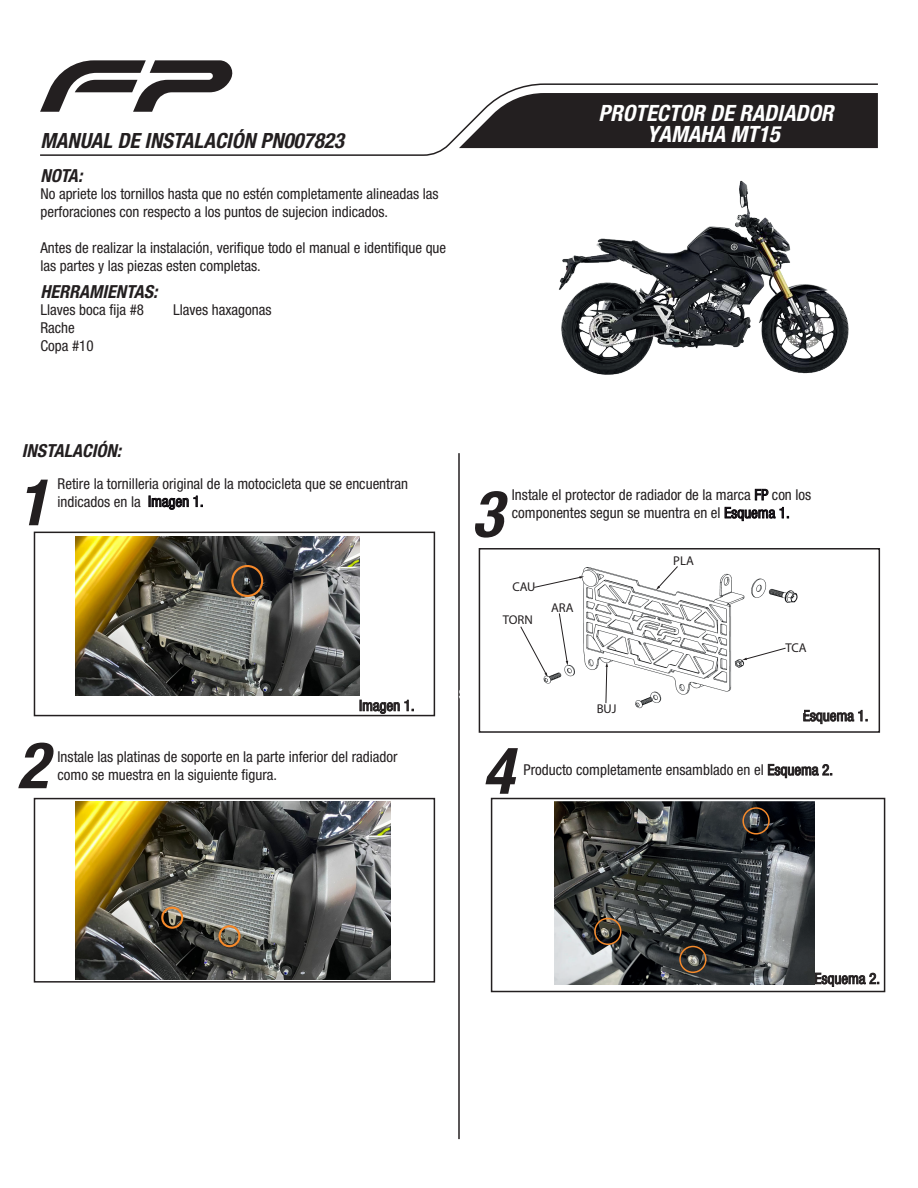
<style>
.page{position:relative;width:918px;height:1188px;background:#fff}
.page>*{position:absolute;margin:0;border:0;box-sizing:border-box;transform-origin:0 0}
.t1{font:italic 700 condensed 64.5px "Helvetica Neue LT Std";color:#231f20}
.t2{font:italic 700 condensed 22.5px/21px "Helvetica Neue LT Std";color:#fff;text-align:center}
.t3{font:italic 700 condensed 21px "Helvetica Neue LT Std";color:#231f20}
.t4{font:italic 700 condensed 18px "Helvetica Neue LT Std";color:#231f20}
.t5{font:condensed 15px/18px "Helvetica Neue LT Std";color:#231f20}
.t6{font:12.75px "Myriad Pro";color:#231f20}
</style>
<div class="page">
<svg style="left:53px;top:60px;width:180px;height:23px"></svg>
<svg style="left:40px;top:83px;width:838px;height:73px"></svg>
<hr style="left:458px;top:453px;width:2px;height:686px;background:#231f20">
<svg style="left:459px;top:93px;width:419px;height:55px;background:#312e2e"></svg>
<svg style="left:755px;top:489px;width:13px;height:11px"></svg>
<svg style="left:725px;top:507px;width:64px;height:14px"></svg>
<div style="left:491px;top:798px;width:394px;height:194px;border:2px solid #231f20"></div>
<svg style="left:803px;top:710px;width:64px;height:14px"></svg>
<svg style="left:768px;top:764px;width:64px;height:14px"></svg>
<svg style="left:815px;top:973px;width:64px;height:14px"></svg>
<img style="left:543px;top:567px;width:255px;height:142px">
<img style="left:554px;top:802px;width:260px;height:182px">
<div style="left:742px;top:807px;width:28px;height:28px;border:2px solid #f5892a;border-radius:50%"></div>
<div style="left:679px;top:946px;width:28px;height:27px;border:2px solid #f5892a;border-radius:50%"></div>
<div style="left:594px;top:918px;width:28px;height:27px;border:2px solid #f5892a;border-radius:50%"></div>
<img style="left:558px;top:180px;width:291px;height:195px">
<svg style="left:520px;top:626px;width:28px;height:51px"></svg>
<svg style="left:559px;top:613px;width:9px;height:53px"></svg>
<svg style="left:742px;top:648px;width:44px;height:12px"></svg>
<svg style="left:605px;top:662px;width:3px;height:42px"></svg>
<svg style="left:534px;top:576px;width:50px;height:12px"></svg>
<svg style="left:656px;top:566px;width:22px;height:24px"></svg>
<svg style="left:149px;top:496px;width:54px;height:14px"></svg>
<svg style="left:360px;top:700px;width:54px;height:13px"></svg>
<div style="left:479px;top:548px;width:401px;height:185px;border:2px solid #231f20"></div>
<div style="left:34px;top:532px;width:401px;height:184px;border:2px solid #231f20"></div>
<div style="left:34px;top:798px;width:401px;height:185px;border:2px solid #231f20"></div>
<img style="left:75px;top:536px;width:284px;height:160px">
<img style="left:75px;top:802px;width:315px;height:177px">
<div style="left:231px;top:565px;width:32px;height:32px;border:2px solid #f5892a;border-radius:50%"></div>
<div style="left:161px;top:907px;width:22px;height:22px;border:2px solid #f5892a;border-radius:50%"></div>
<div style="left:218px;top:925px;width:23px;height:22px;border:2px solid #f5892a;border-radius:50%"></div>
<h3 class="t3" style="left:40px;top:128px;width:305px">MANUAL DE INSTALACIÓN PN007823</h3>
<p class="t5" style="left:40px;top:184px;width:400px">No apriete los tornillos hasta que no estén completamente alineadas las perforaciones con respecto a los puntos de sujecion indicados.</p>
<p class="t5" style="left:40px;top:238px;width:407px">Antes de realizar la instalación, verifique todo el manual e identifique que las partes y las piezas esten completas.</p>
<p class="t4" style="left:40px;top:281px;width:118px">HERRAMIENTAS:</p>
<p class="t5" style="left:40px;top:300px;width:105px">Llaves boca fija #8<br>Rache<br>Copa #10</p>
<p class="t5" style="left:173px;top:300px;width:100px">Llaves haxagonas</p>
<p class="t4" style="left:40px;top:164px;width:43px">NOTA:</p>
<h2 class="t2" style="left:599px;top:103px;width:236px">PROTECTOR DE RADIADOR<br>YAMAHA MT15</h2>
<p class="t4" style="left:22px;top:439px;width:101px">INSTALACIÓN:</p>
<p class="t5" style="left:58px;top:474px;width:352px">Retire la tornilleria original de la motocicleta que se encuentran indicados en la Imagen 1.</p>
<h1 class="t1" style="left:17px;top:463px;width:32px">1</h1>
<p class="t5" style="left:359px;top:696px;width:57px">Imagen 1.</p>
<h1 class="t1" style="left:17px;top:726px;width:32px">2</h1>
<p class="t5" style="left:58px;top:748px;width:342px">Instale las platinas de soporte en la parte inferior del radiador</p>
<p class="t5" style="left:58px;top:766px;width:221px">como se muestra en la siguiente figura.</p>
<p class="t5" style="left:512px;top:486px;width:301px">Instale el protector de radiador de la marca FP con los componentes segun se muentra en el Esquema 1.</p>
<h1 class="t1" style="left:471px;top:475px;width:32px">3</h1>
<p class="t6" style="left:512px;top:579px;width:25px">CAU</p>
<p class="t6" style="left:503px;top:612px;width:32px">TORN</p>
<p class="t6" style="left:551px;top:600px;width:24px">ARA</p>
<p class="t6" style="left:597px;top:700px;width:21px">BUJ</p>
<p class="t6" style="left:673px;top:553px;width:22px">PLA</p>
<p class="t6" style="left:785px;top:640px;width:23px">TCA</p>
<p class="t5" style="left:803px;top:707px;width:67px">Esquema 1.</p>
<h1 class="t1" style="left:483px;top:732px;width:32px">4</h1>
<p class="t5" style="left:523px;top:761px;width:311px">Producto completamente ensamblado en el Esquema 2.</p>
<p class="t5" style="left:814px;top:969px;width:67px">Esquema 2.</p>
</div>
